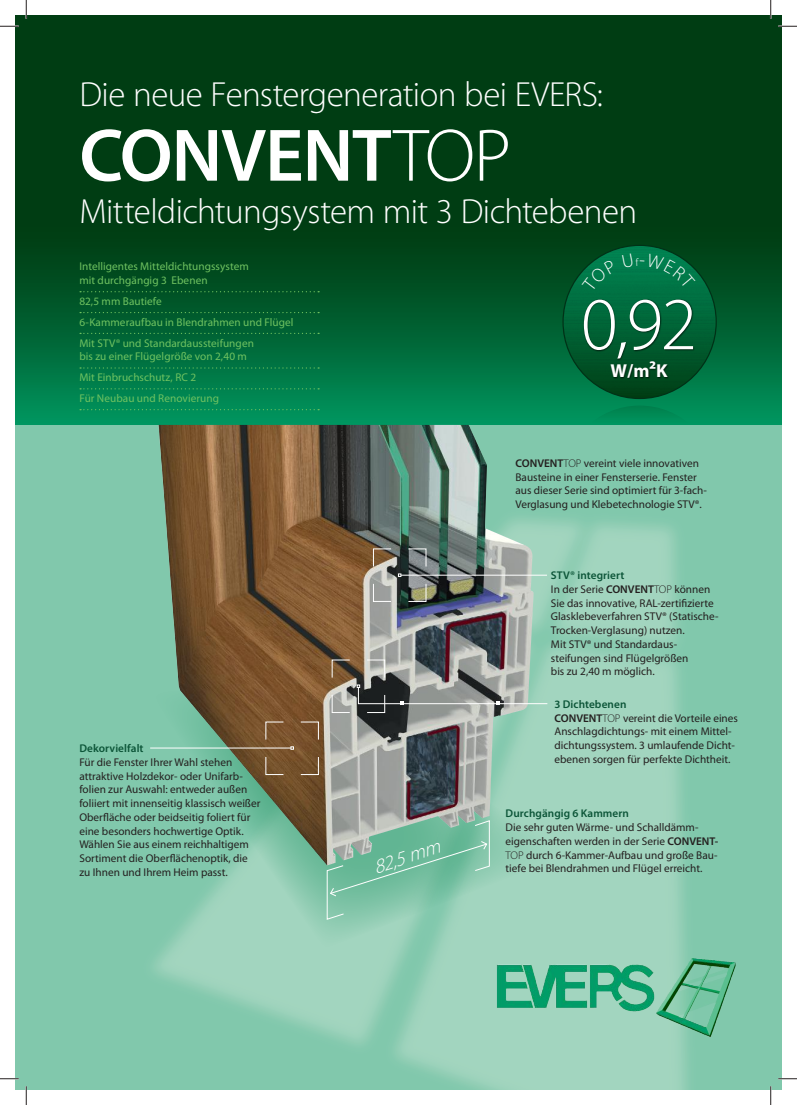
<style>
.page{position:relative;width:797px;height:1105px;background:#fff}
.page>*{position:absolute;margin:0;border:0;box-sizing:border-box;transform-origin:0 0}
.t1{font:600 75px "Myriad Pro";letter-spacing:-.015em;color:#fff}
.t2{font:300 75px "Myriad Pro";color:#fff}
.t3{font:300 35px "Myriad Pro";letter-spacing:-.015em;color:#fff}
.t4{font:italic 300 20px "Myriad Pro";color:#fff}
.t5{font:700 18.75px "Myriad Pro";color:#fff}
.t6{font:11.25px/13.8px "Myriad Pro";color:#241f1f}
.t7{font:11.25px/20.9px "Myriad Pro";letter-spacing:.005em;color:#6fc260}
.t8{font:600 11.25px "Myriad Pro";letter-spacing:.005em;color:#0c5538}
.s1{font-weight:300}
.s2{font-weight:600}
.s3{font-weight:600;color:#0c5538}
</style>
<div class="page">
<svg style="left:16px;top:16px;width:765px;height:409px;background:#004c20"></svg>
<svg style="left:147px;top:685px;width:425px;height:264px;background:#98d1b9"></svg>
<img style="left:158px;top:425px;width:375px;height:440px">
<svg style="left:80px;top:291px;width:239px;height:1px"></svg>
<svg style="left:80px;top:312px;width:239px;height:1px"></svg>
<svg style="left:80px;top:333px;width:239px;height:1px"></svg>
<svg style="left:80px;top:367px;width:239px;height:2px"></svg>
<svg style="left:80px;top:388px;width:239px;height:1px"></svg>
<svg style="left:80px;top:409px;width:239px;height:1px"></svg>
<svg style="left:300px;top:756px;width:19px;height:19px"></svg>
<svg style="left:265px;top:756px;width:19px;height:19px"></svg>
<svg style="left:265px;top:721px;width:19px;height:19px"></svg>
<svg style="left:300px;top:721px;width:19px;height:19px"></svg>
<hr style="left:150px;top:748px;width:141px;height:1px;background:#fff">
<svg style="left:290px;top:746px;width:4px;height:4px"></svg>
<svg style="left:373px;top:548px;width:18px;height:19px"></svg>
<svg style="left:408px;top:548px;width:18px;height:19px"></svg>
<svg style="left:408px;top:583px;width:18px;height:19px"></svg>
<svg style="left:373px;top:583px;width:18px;height:19px"></svg>
<hr style="left:401px;top:575px;width:146px;height:1px;background:#fff">
<svg style="left:331px;top:659px;width:19px;height:19px"></svg>
<svg style="left:366px;top:659px;width:19px;height:19px"></svg>
<svg style="left:331px;top:694px;width:19px;height:19px"></svg>
<svg style="left:357px;top:685px;width:191px;height:28px;background:#7f8783"></svg>
<svg style="left:326px;top:820px;width:164px;height:100px;background:#82bfa5"></svg>
<img style="left:545px;top:232px;width:185px;height:156px">
<img style="left:545px;top:388px;width:185px;height:37px">
<svg style="left:562px;top:406px;width:154px;height:19px;background:#008d58"></svg>
<img style="left:579px;top:420px;width:118px;height:5px">
<svg style="left:0;top:25px;width:19px;height:2px"></svg>
<svg style="left:778px;top:25px;width:19px;height:2px"></svg>
<svg style="left:0;top:1078px;width:19px;height:1px"></svg>
<svg style="left:778px;top:1078px;width:19px;height:1px"></svg>
<svg style="left:25px;top:0;width:2px;height:19px"></svg>
<svg style="left:25px;top:1086px;width:2px;height:19px"></svg>
<svg style="left:770px;top:0;width:1px;height:19px"></svg>
<svg style="left:770px;top:1086px;width:1px;height:19px"></svg>
<img style="left:486px;top:949px;width:258px;height:94px">
<svg style="left:562px;top:245px;width:154px;height:154px;background:#005e33"></svg>
<div style="left:584px;top:446px;width:109px;height:59px;background:#81c8ac"></div>
<h2 class="t3" style="left:79px;top:73px;width:525px">Die neue Fenstergeneration bei EVERS:</h2>
<h1 class="t1" style="left:79px;top:108px;width:433px">CONVENT<span class="s1">TOP</span></h1>
<h2 class="t3" style="left:79px;top:190px;width:559px">Mitteldichtungsystem mit 3 Dichtebenen</h2>
<p class="t7" style="left:79px;top:259px;width:171px;line-height:13.8px">Intelligentes Mitteldichtungssystem mit durchgängig 3 Ebenen</p>
<p class="t7" style="left:79px;top:290px;width:216px">82,5 mm Bautiefe<br>6-Kammeraufbau in Blendrahmen und Flügel<br>Mit STV® und Standardaussteifungen</p>
<p class="t7" style="left:79px;top:346px;width:169px">bis zu einer Flügelgröße von 2,40 m<br>Mit Einbruchschutz, RC 2<br>Für Neubau und Renovierung</p>
<h1 class="t2" style="left:581px;top:279px;width:118px">0,92</h1>
<h3 class="t5" style="left:610px;top:358px;width:59px">W/m²K</h3>
<p class="t6" style="left:515px;top:456px;width:193px"><span class="s2">CONVENT</span><span class="s1">TOP</span> vereint viele innovativen Bausteine in einer Fensterserie. Fenster aus dieser Serie sind optimiert für 3-fach-Verglasung und Klebetechnologie STV®.</p>
<p class="t8" style="left:79px;top:741px;width:66px">Dekorvielfalt</p>
<p class="t6" style="left:79px;top:755px;width:182px">Für die Fenster Ihrer Wahl stehen attraktive Holzdekor- oder Unifarb&shy;folien zur Auswahl: entweder außen foliiert mit innenseitig klassisch weißer Oberfläche oder beidseitig foliert für eine besonders hochwertige Optik.<br>Wählen Sie aus einem reichhaltigem Sortiment die Oberflächenoptik, die zu Ihnen und Ihrem Heim passt.</p>
<h3 class="t4" style="left:370px;top:856px;width:70px;rotate:-18deg">82,5 mm</h3>
<p class="t6" style="left:551px;top:568px;width:169px"><span class="s3">STV® integriert<br></span>In der Serie <span class="s2">CONVENT</span><span class="s1">TOP</span> können<br>Sie das innovative, RAL-zertifizierte<br>Glasklebeverfahren STV® (Statische-<br>Trocken-Verglasung) nutzen.<br>Mit STV® und Standardaus&shy;steifungen sind Flügelgrößen<br>bis zu 2,40 m möglich.</p>
<p class="t6" style="left:554px;top:697px;width:185px"><span class="s3">3 Dichtebenen<br></span><span class="s2">CONVENT</span><span class="s1">TOP</span> vereint die Vorteile eines Anschlagdichtungs- mit einem Mittel&shy;dichtungssystem. 3 umlaufende Dicht&shy;ebenen sorgen für perfekte Dichtheit.</p>
<p class="t8" style="left:505px;top:806px;width:125px">Durchgängig 6 Kammern</p>
<p class="t6" style="left:505px;top:820px;width:214px">Die sehr guten Wärme- und Schalldämm&shy;eigenschaften werden in der Serie <span class="s2">CONVENT-</span><span class="s1">TOP</span> durch 6-Kammer-Aufbau und große Bau&shy;tiefe bei Blendrahmen und Flügel erreicht.</p>
</div>
